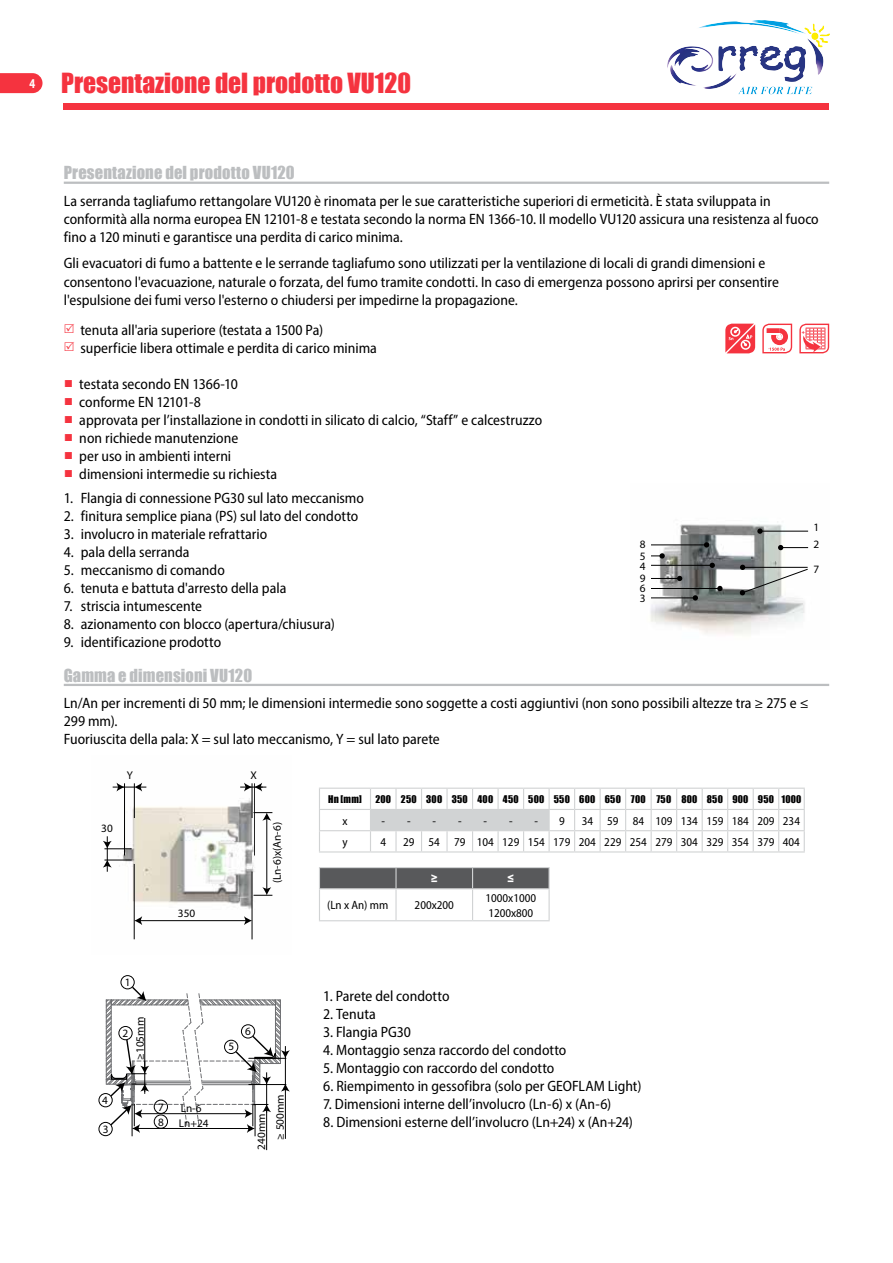
<style>
.page{position:relative;width:893px;height:1263px;background:#fff}
.page>*{position:absolute;margin:0;border:0;box-sizing:border-box;transform-origin:0 0}
.t1{font:25.5px "Impact";color:#f5333f}
.t2{font:16.5px "Impact";letter-spacing:.005em;color:#bcbec0}
.t3{font:semi-condensed 15px/18px "Myriad Pro";color:#000}
.t4{font:semi-condensed 12px/14.4px "Myriad Pro";color:#000}
.t5{font:12px "Impact";color:#fff}
.t6{font:11.25px/10.1px "Myriad Pro";color:#000}
.t7{font:9.75px "Impact";letter-spacing:.025em;color:#000}
.s1{font-family:"Lucida Sans Unicode";font-stretch:normal;font-size:12px;color:#f5333f}
</style>
<div class="page">
<div style="left:64px;top:103px;width:765px;height:6px;background:#f5333f"></div>
<svg style="left:0;top:73px;width:43px;height:20px"></svg>
<hr style="left:64px;top:182px;width:765px;height:2px;background:#bcbec0">
<hr style="left:64px;top:684px;width:765px;height:2px;background:#bcbec0">
<svg style="left:725px;top:324px;width:30px;height:29px"></svg>
<svg style="left:762px;top:324px;width:30px;height:29px"></svg>
<svg style="left:799px;top:324px;width:30px;height:29px"></svg>
<img style="left:650px;top:524px;width:159px;height:111px">
<hr style="left:651px;top:565px;width:61px;height:1px;background:#000">
<svg style="left:710px;top:563px;width:5px;height:5px"></svg>
<svg style="left:651px;top:553px;width:14px;height:5px"></svg>
<hr style="left:651px;top:598px;width:44px;height:1px;background:#000">
<svg style="left:693px;top:595px;width:5px;height:5px"></svg>
<svg style="left:651px;top:576px;width:31px;height:5px"></svg>
<hr style="left:760px;top:531px;width:48px;height:1px;background:#000">
<svg style="left:757px;top:528px;width:6px;height:6px"></svg>
<svg style="left:778px;top:545px;width:30px;height:5px"></svg>
<svg style="left:739px;top:565px;width:69px;height:31px"></svg>
<hr style="left:651px;top:588px;width:69px;height:1px;background:#000">
<svg style="left:717px;top:586px;width:6px;height:5px"></svg>
<hr style="left:651px;top:545px;width:56px;height:1px;background:#000">
<svg style="left:704px;top:542px;width:5px;height:5px"></svg>
<img style="left:112px;top:782px;width:161px;height:158px">
<hr style="left:267px;top:818px;width:1px;height:71px;background:#000">
<svg style="left:253px;top:887px;width:19px;height:9px"></svg>
<svg style="left:253px;top:812px;width:19px;height:9px"></svg>
<hr style="left:124px;top:783px;width:1px;height:72px;background:#000">
<hr style="left:134px;top:783px;width:1px;height:35px;background:#000">
<svg style="left:113px;top:783px;width:33px;height:8px"></svg>
<svg style="left:103px;top:836px;width:29px;height:36px"></svg>
<hr style="left:252px;top:871px;width:1px;height:68px;background:#000">
<hr style="left:134px;top:864px;width:1px;height:75px;background:#000">
<hr style="left:140px;top:920px;width:106px;height:1px;background:#000">
<svg style="left:134px;top:916px;width:8px;height:9px"></svg>
<svg style="left:244px;top:916px;width:8px;height:9px"></svg>
<hr style="left:252px;top:783px;width:1px;height:35px;background:#000">
<hr style="left:254px;top:783px;width:1px;height:72px;background:#000">
<svg style="left:240px;top:783px;width:26px;height:8px"></svg>
<svg style="left:319px;top:788px;width:486px;height:64px"></svg>
<hr style="left:319px;top:867px;width:77px;height:1px;background:#d1d3d4">
<hr style="left:396px;top:867px;width:77px;height:1px;background:#d1d3d4">
<hr style="left:473px;top:867px;width:77px;height:1px;background:#d1d3d4">
<svg style="left:319px;top:868px;width:231px;height:52px"></svg>
<hr style="left:319px;top:888px;width:77px;height:1px;background:#d1d3d4">
<hr style="left:319px;top:889px;width:1px;height:31px;background:#d1d3d4">
<hr style="left:396px;top:888px;width:77px;height:1px;background:#d1d3d4">
<hr style="left:395px;top:889px;width:2px;height:31px;background:#d1d3d4">
<hr style="left:473px;top:888px;width:77px;height:1px;background:#d1d3d4">
<hr style="left:472px;top:889px;width:1px;height:31px;background:#d1d3d4">
<hr style="left:549px;top:889px;width:1px;height:31px;background:#d1d3d4">
<hr style="left:319px;top:920px;width:77px;height:1px;background:#d1d3d4">
<hr style="left:396px;top:920px;width:77px;height:1px;background:#d1d3d4">
<hr style="left:473px;top:920px;width:77px;height:1px;background:#d1d3d4">
<div style="left:120px;top:975px;width:15px;height:14px;border:1px solid #000;border-radius:50%"></div>
<div style="left:98px;top:1093px;width:15px;height:14px;border:1px solid #000;border-radius:50%"></div>
<div style="left:98px;top:1122px;width:15px;height:14px;border:1px solid #000;border-radius:50%"></div>
<hr style="left:132px;top:1104px;width:1px;height:32px;background:#000">
<hr style="left:255px;top:1104px;width:1px;height:32px;background:#000">
<hr style="left:285px;top:1089px;width:1px;height:50px;background:#000">
<hr style="left:266px;top:1110px;width:1px;height:40px;background:#000">
<svg style="left:105px;top:985px;width:185px;height:148px"></svg>
<img style="left:667px;top:20px;width:163px;height:75px">
<h1 class="t1" style="left:30px;top:63px;width:383px"><sup>4</sup> Presentazione del prodotto VU120</h1>
<p class="t2" style="left:64px;top:160px;width:232px">Presentazione del prodotto VU120</p>
<p class="t3" style="left:64px;top:192px;width:756px">La serranda tagliafumo rettangolare VU120 è rinomata per le sue caratteristiche superiori di ermeticità. È stata sviluppata in conformità alla norma europea EN 12101-8 e testata secondo la norma EN 1366-10. Il modello VU120 assicura una resistenza al fuoco fino a 120 minuti e garantisce una perdita di carico minima.</p>
<p class="t3" style="left:64px;top:254px;width:717px">Gli evacuatori di fumo a battente e le serrande tagliafumo sono utilizzati per la ventilazione di locali di grandi dimensioni e consentono l'evacuazione, naturale o forzata, del fumo tramite condotti. In caso di emergenza possono aprirsi per consentire l'espulsione dei fumi verso l'esterno o chiudersi per impedirne la propagazione.</p>
<p class="t3" style="left:80px;top:321px;width:298px">tenuta all'aria superiore (testata a 1500 Pa) superficie libera ottimale e perdita di carico minima</p>
<p class="t3" style="left:64px;top:375px;width:480px"><span class="s1">∎</span> testata secondo EN 1366-10<br><span class="s1">∎</span> conforme EN 12101-8<br><span class="s1">∎</span> approvata per l’installazione in condotti in silicato di calcio, “Staff” e calcestruzzo <span class="s1">∎</span> non richiede manutenzione<br><span class="s1">∎</span> per uso in ambienti interni<br><span class="s1">∎</span> dimensioni intermedie su richiesta</p>
<p class="t3" style="left:64px;top:489px;width:302px">1. Flangia di connessione PG30 sul lato meccanismo</p>
<p class="t3" style="left:64px;top:507px;width:296px">2. finitura semplice piana (PS) sul lato del condotto</p>
<p class="t3" style="left:64px;top:525px;width:205px">3. involucro in materiale refrattario</p>
<p class="t3" style="left:64px;top:543px;width:127px">4. pala della serranda</p>
<p class="t3" style="left:64px;top:561px;width:163px">5. meccanismo di comando</p>
<p class="t3" style="left:64px;top:579px;width:224px">6. tenuta e battuta d'arresto della pala</p>
<p class="t3" style="left:64px;top:597px;width:140px">7. striscia intumescente</p>
<p class="t3" style="left:64px;top:615px;width:273px">8. azionamento con blocco (apertura/chiusura)</p>
<p class="t3" style="left:64px;top:633px;width:159px">9. identificazione prodotto</p>
<p class="t6" style="left:814px;top:519px;width:7px;line-height:16.5px">1<br>2</p>
<p class="t6" style="left:814px;top:564px;width:7px">7</p>
<p class="t6" style="left:640px;top:539px;width:7px">8</p>
<p class="t6" style="left:640px;top:551px;width:7px">5<br>4</p>
<p class="t6" style="left:640px;top:569px;width:7px;line-height:19.4px">9<br>3</p>
<p class="t6" style="left:640px;top:583px;width:7px">6</p>
<p class="t2" style="left:64px;top:662px;width:190px">Gamma e dimensioni VU120</p>
<p class="t3" style="left:64px;top:694px;width:746px">Ln/An per incrementi di 50 mm; le dimensioni intermedie sono soggette a costi aggiuntivi (non sono possibili altezze tra ≥ 275 e ≤<br>299 mm).<br>Fuoriuscita della pala: X = sul lato meccanismo, Y = sul lato parete</p>
<p class="t6" style="left:127px;top:770px;width:8px">Y</p>
<p class="t6" style="left:250px;top:770px;width:8px">X</p>
<p class="t6" style="left:101px;top:823px;width:13px">30</p>
<p class="t6" style="left:178px;top:908px;width:19px">350</p>
<p class="t6" style="left:272px;top:883px;width:63px;rotate:-90deg">(Ln-6)x(An-6)</p>
<p class="t6" style="left:102px;top:1095px;width:7px">4</p>
<p class="t6" style="left:103px;top:1124px;width:7px">3</p>
<p class="t6" style="left:125px;top:977px;width:7px">1</p>
<p class="t6" style="left:123px;top:1028px;width:7px">2</p>
<p class="t6" style="left:135px;top:1060px;width:44px;rotate:-90deg">≥105mm</p>
<p class="t6" style="left:228px;top:1041px;width:7px">5</p>
<p class="t6" style="left:245px;top:1026px;width:7px">6</p>
<p class="t6" style="left:158px;top:1099px;width:7px;line-height:14.9px">7<br>8</p>
<p class="t6" style="left:275px;top:1139px;width:47px;rotate:-90deg">≥ 500mm</p>
<p class="t6" style="left:179px;top:1100px;width:31px;line-height:14.7px">Ln-6<br>Ln+24</p>
<p class="t6" style="left:256px;top:1149px;width:38px;rotate:-90deg">240mm</p>
<p class="t7" style="left:328px;top:791px;width:35px">Hn [mm]</p>
<p class="t7" style="left:375px;top:791px;width:428px">200 250 300 350 400 450 500 550 600 650 700 750 800 850 900 950 1000</p>
<p class="t4" style="left:342px;top:813px;width:7px">x</p>
<p class="t4" style="left:381px;top:813px;width:31px">- -</p>
<p class="t4" style="left:432px;top:813px;width:31px">- -</p>
<p class="t4" style="left:483px;top:813px;width:31px">- -</p>
<p class="t4" style="left:535px;top:813px;width:32px">- 9</p>
<p class="t4" style="left:582px;top:813px;width:220px">34 59 84 109 134 159 184 209 234</p>
<p class="t4" style="left:342px;top:834px;width:7px">y</p>
<p class="t4" style="left:380px;top:834px;width:7px">4</p>
<p class="t4" style="left:403px;top:834px;width:398px">29 54 79 104 129 154 179 204 229 254 279 304 329 354 379 404</p>
<p class="t5" style="left:431px;top:869px;width:8px">≥</p>
<p class="t5" style="left:508px;top:869px;width:8px">≤</p>
<p class="t4" style="left:327px;top:898px;width:63px">(Ln x An) mm</p>
<p class="t4" style="left:415px;top:898px;width:41px">200x200</p>
<p class="t4" style="left:485px;top:891px;width:52px">1000x1000<br>1200x800</p>
<p class="t3" style="left:323px;top:986px;width:128px">1. Parete del condotto</p>
<p class="t3" style="left:323px;top:1004px;width:54px">2. Tenuta</p>
<p class="t3" style="left:323px;top:1022px;width:89px">3. Flangia PG30</p>
<p class="t3" style="left:323px;top:1040px;width:245px">4. Montaggio senza raccordo del condotto</p>
<p class="t3" style="left:323px;top:1058px;width:233px">5. Montaggio con raccordo del condotto</p>
<p class="t3" style="left:323px;top:1076px;width:320px">6. Riempimento in gessofibra (solo per GEOFLAM Light)</p>
<p class="t3" style="left:323px;top:1094px;width:290px">7. Dimensioni interne dell’involucro (Ln-6) x (An-6)</p>
<p class="t3" style="left:323px;top:1112px;width:311px">8. Dimensioni esterne dell’involucro (Ln+24) x (An+24)</p>
</div>
